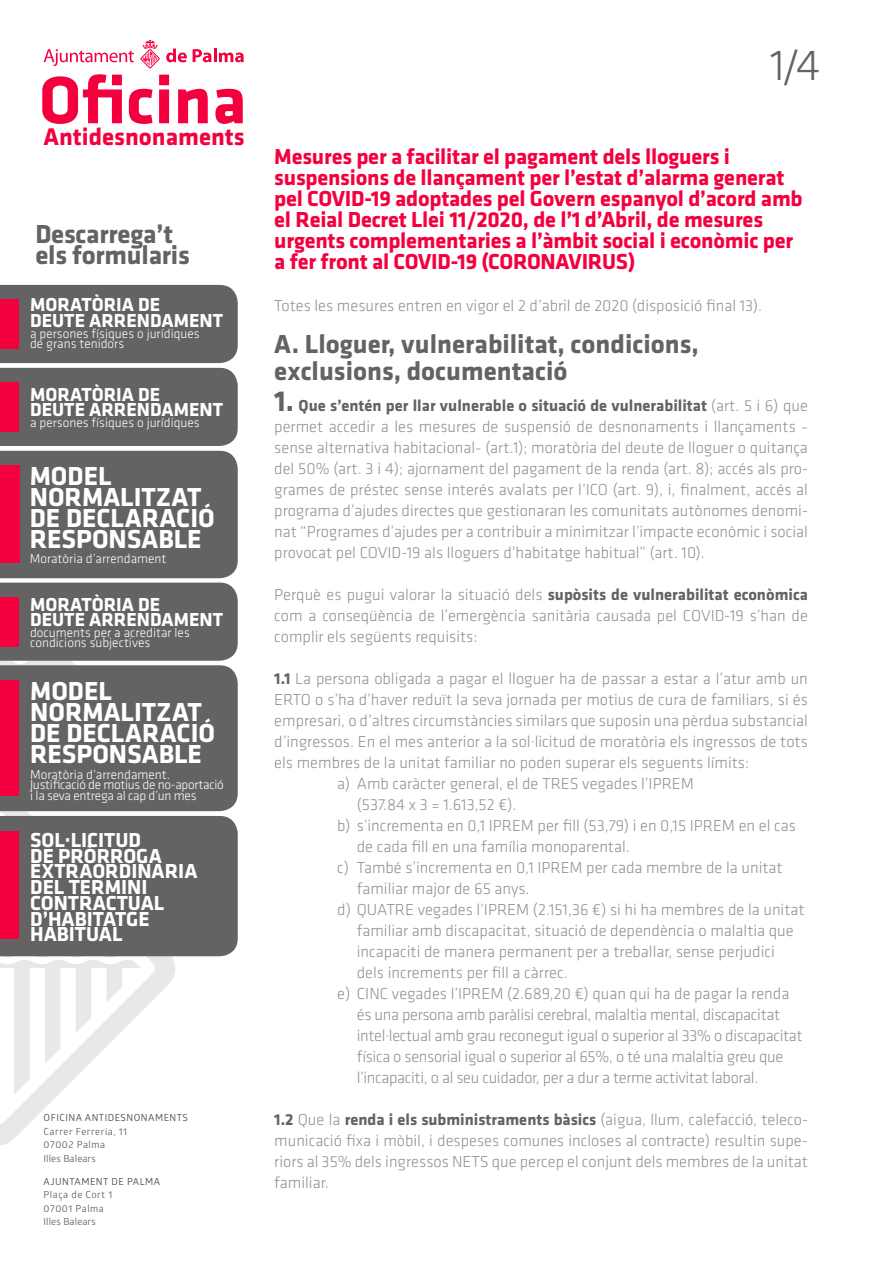
<style>
.page{position:relative;width:893px;height:1263px;background:#fff}
.page>*{position:absolute;margin:0;border:0;box-sizing:border-box;transform-origin:0 0}
.t1{font:700 69.3px "Klavika";color:#f4003f}
.t2{font:300 45px "Klavika";color:#646363}
.t3{font:700 27px/26.2px "Klavika";color:#646363}
.t4{font:700 27px/21px "Klavika";color:#fff}
.t5{font:700 24.9px "Klavika";color:#f4003f}
.t6{font:700 22.5px/21px "Klavika";letter-spacing:-.01em;color:#f4003f}
.t7{font:700 21px/15.8px "Klavika";color:#fff}
.t8{font:700 19.5px/15.8px "Klavika";color:#fff}
.t9{font:300 16.5px/21px "Klavika";color:#929292;text-align:justify}
.t10{font:300 16.5px "Klavika";letter-spacing:-.02em;color:#929292}
.t11{font:300 13.35px/10.5px "Klavika";color:#fff}
.t12{font:300 13.35px/10.5px "Klavika";letter-spacing:-.02em;color:#fff}
.t13{font:9.75px/13.5px "Glober";letter-spacing:.05em;color:#646363}
.t14{font:9.75px "Glober";letter-spacing:.05em;color:#4a4a49}
.s1{font-weight:700;font-size:30px;color:#646363}
.s2{font-weight:700;color:#646363}
</style>
<div class="page">
<svg style="left:0;top:956px;width:177px;height:189px"></svg>
<svg style="left:44px;top:49px;width:90px;height:17px"></svg>
<svg style="left:166px;top:49px;width:21px;height:13px"></svg>
<svg style="left:193px;top:49px;width:51px;height:13px"></svg>
<svg style="left:140px;top:40px;width:20px;height:29px"></svg>
<svg style="left:0;top:285px;width:238px;height:671px;background:#716467"></svg>
<div style="left:0;top:300px;width:19px;height:49px;background:#f4003f"></div>
<h1 class="t1" style="left:39px;top:63px;width:209px">Oficina</h1>
<h3 class="t5" style="left:44px;top:123px;width:203px">Antidesnonaments</h3>
<h3 class="t3" style="left:35px;top:224px;width:156px;line-height:21px">Descarrega’t els formularis</h3>
<p class="t8" style="left:30px;top:297px;width:194px">MORATÒRIA DE<br>DEUTE ARRENDAMENT</p>
<p class="t11" style="left:30px;top:328px;width:171px">a persones físiques o jurídiques de grans tenidors</p>
<p class="t8" style="left:30px;top:387px;width:194px">MORATÒRIA DE<br>DEUTE ARRENDAMENT</p>
<p class="t11" style="left:30px;top:417px;width:171px">a persones físiques o jurídiques</p>
<h3 class="t4" style="left:30px;top:466px;width:187px">MODEL<br>NORMALITZAT<br>DE DECLARACIÓ<br>RESPONSABLE</h3>
<p class="t11" style="left:30px;top:553px;width:138px">Moratòria d’arrendament</p>
<p class="t8" style="left:30px;top:597px;width:194px">MORATÒRIA DE<br>DEUTE ARRENDAMENT</p>
<p class="t11" style="left:30px;top:627px;width:161px">documents per a acreditar les condicions subjectives</p>
<h3 class="t4" style="left:30px;top:681px;width:187px">MODEL<br>NORMALITZAT<br>DE DECLARACIÓ<br>RESPONSABLE</h3>
<p class="t12" style="left:30px;top:769px;width:195px">Moratòria d’arrendament.<br>Justificació de motius de no-aportació i la seva entrega al cap d’un mes</p>
<p class="t7" style="left:30px;top:832px;width:169px">SOL·LICITUD<br>DE PRÒRROGA<br>EXTRAORDINARIA<br>DEL TERMINI<br>CONTRACTUAL<br>D’HABITATGE<br>HABITUAL</p>
<p class="t14" style="left:44px;top:1111px;width:146px">OFICINA ANTIDESNONAMENTS</p>
<p class="t13" style="left:44px;top:1124px;width:85px">Carrer Ferreria, 11<br>07002 Palma<br>Illes Balears</p>
<p class="t14" style="left:44px;top:1175px;width:118px">AJUNTAMENT DE PALMA</p>
<p class="t13" style="left:44px;top:1188px;width:70px">Plaça de Cort 1<br>07001 Palma<br>Illes Balears</p>
<h2 class="t2" style="left:770px;top:38px;width:52px">1/4</h2>
<p class="t6" style="left:274px;top:147px;width:530px">Mesures per a facilitar el pagament dels lloguers i suspensions de llançament per l’estat d’alarma generat pel COVID-19 adoptades pel Govern espanyol d’acord amb el Reial Decret Llei 11/2020, de l’1 d’Abril, de mesures urgents complementaries a l’àmbit social i econòmic per a fer front al COVID-19 (CORONAVIRUS)</p>
<p class="t9" style="left:274px;top:295px;width:489px">Totes les mesures entren en vigor el 2 d’abril de 2020 (disposició final 13).</p>
<h3 class="t3" style="left:274px;top:332px;width:426px">A. Lloguer, vulnerabilitat, condicions, exclusions, documentació</h3>
<p class="t9" style="left:274px;top:395px;width:535px"><span class="s1">1.</span> <span class="s2">Que s’entén per llar vulnerable o situació de vulnerabilitat</span> (art. 5 i 6) que permet accedir a les mesures de suspensió de desnonaments i llançaments − sense alternativa habitacional− (art.1); moratòria del deute de lloguer o quitança del 50% (art. 3 i 4); ajornament del pagament de la renda (art. 8); accés als pro&shy;grames de préstec sense interés avalats per l’ICO (art. 9), i, finalment, accés al programa d’ajudes directes que gestionaran les comunitats autònomes denomi&shy;nat “Programes d’ajudes per a contribuir a minimitzar l’impacte econòmic i social provocat pel COVID-19 als lloguers d’habitatge habitual” (art. 10).</p>
<p class="t9" style="left:274px;top:584px;width:535px">Perquè es pugui valorar la situació dels <span class="s2">supòsits de vulnerabilitat econòmica </span>com a conseqüència de l’emergència sanitària causada pel COVID-19 s’han de complir els següents requisits:</p>
<p class="t9" style="left:274px;top:668px;width:535px"><span class="s2">1.1</span> La persona obligada a pagar el lloguer ha de passar a estar a l’atur amb un</p>
<p class="t9" style="left:274px;top:689px;width:535px">ERTO o s’ha d’haver reduït la seva jornada per motius de cura de familiars, si és</p>
<p class="t9" style="left:274px;top:710px;width:535px">empresari, o d’altres circumstàncies similars que suposin una pèrdua substancial</p>
<p class="t9" style="left:274px;top:731px;width:535px">d’ingressos. En el mes anterior a la sol·licitud de moratòria els ingressos de tots</p>
<p class="t9" style="left:274px;top:752px;width:476px">els membres de la unitat familiar no poden superar els seguents límits:</p>
<p class="t9" style="left:337px;top:773px;width:358px">a) Amb caràcter general, el de TRES vegades l’IPREM</p>
<p class="t9" style="left:357px;top:794px;width:161px">(537.84 x 3 = 1.613,52 €).</p>
<p class="t9" style="left:337px;top:815px;width:460px">b) s’incrementa en 0,1 IPREM per fill (53,79) i en 0,15 IPREM en el cas</p>
<p class="t9" style="left:357px;top:836px;width:275px">de cada fill en una família monoparental.</p>
<p class="t9" style="left:337px;top:857px;width:447px">c) També s’incrementa en 0,1 IPREM per cada membre de la unitat</p>
<p class="t9" style="left:357px;top:878px;width:174px">familiar major de 65 anys.</p>
<p class="t9" style="left:337px;top:899px;width:469px">d) QUATRE vegades l’IPREM (2.151,36 €) si hi ha membres de la unitat</p>
<p class="t9" style="left:357px;top:920px;width:438px">familiar amb discapacitat, situació de dependència o malaltia que</p>
<p class="t9" style="left:357px;top:941px;width:420px">incapaciti de manera permanent per a treballar, sense perjudici</p>
<p class="t9" style="left:357px;top:962px;width:213px">dels increments per fill a càrrec.</p>
<p class="t9" style="left:337px;top:983px;width:454px">e) CINC vegades l’IPREM (2.689,20 €) quan qui ha de pagar la renda</p>
<p class="t10" style="left:357px;top:1005px;width:425px">és una persona amb paràlisi cerebral, malaltia mental, discapacitat</p>
<p class="t10" style="left:357px;top:1026px;width:447px">intel·lectual amb grau reconegut igual o superior al 33% o discapacitat</p>
<p class="t10" style="left:357px;top:1047px;width:428px">física o sensorial igual o superior al 65%, o té una malaltia greu que</p>
<p class="t10" style="left:357px;top:1068px;width:403px">l’incapaciti, o al seu cuidador, per a dur a terme activitat laboral.</p>
<p class="t9" style="left:274px;top:1109px;width:535px"><span class="s2">1.2</span> Que la <span class="s2">renda i els subministraments bàsics</span> (aigua, llum, calefacció, teleco&shy;municació fixa i mòbil, i despeses comunes incloses al contracte) resultin supe&shy;riors al 35% dels ingressos NETS que percep el conjunt dels membres de la unitat familiar.</p>
</div>
